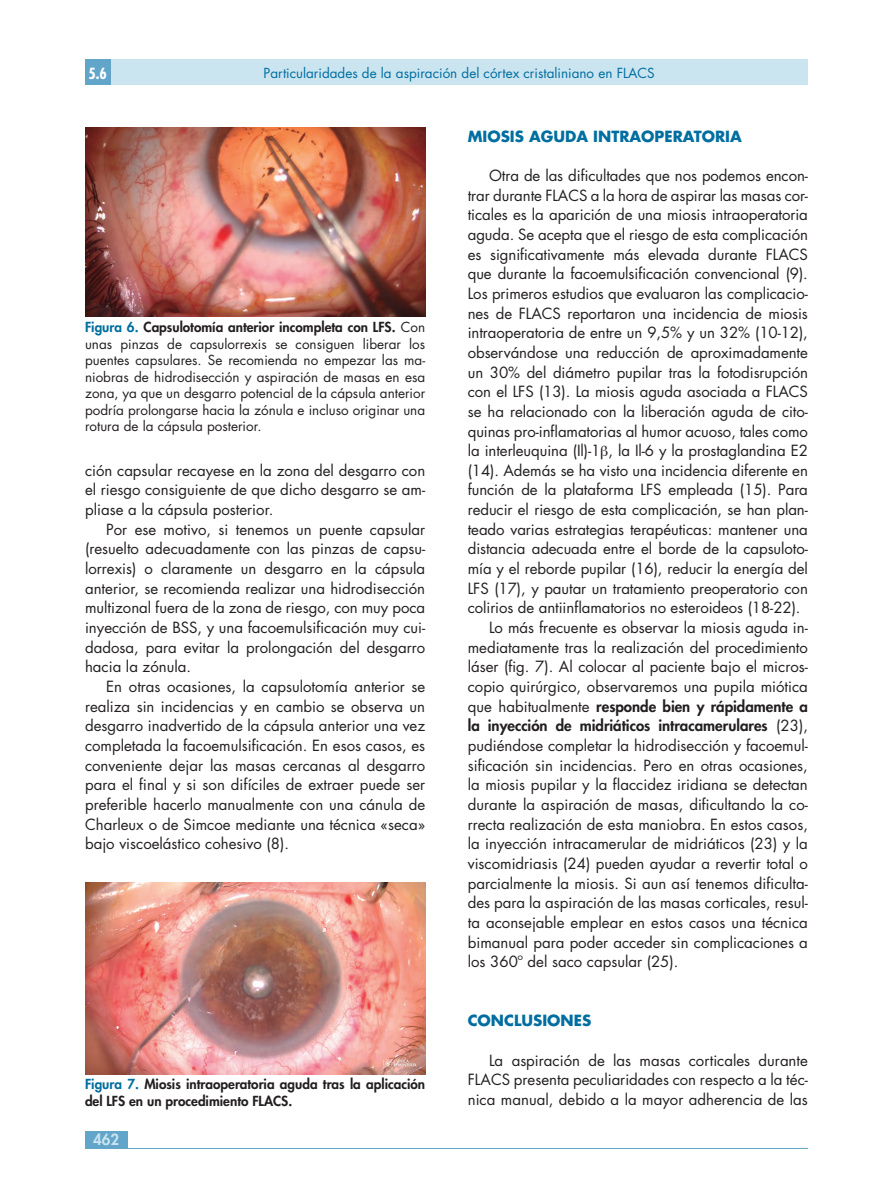
<style>
.page{position:relative;width:893px;height:1191px;background:#fff}
.page>*{position:absolute;margin:0;border:0;box-sizing:border-box;transform-origin:0 0}
.t1{font:15px/19.6px "Futura Std";letter-spacing:-.005em;color:#231f20;text-align:justify}
.t2{font:800 15px "Futura Std";color:#231f20}
.t3{font:700 15px "Futura Std";color:#006ea0}
.t4{font:800 15px "Futura Std";color:#cae4f0}
.t5{font:700 condensed 15px "Futura Std";color:#fff}
.t6{font:13.5px/16.5px "Futura Std";color:#231f20;text-align:justify}
.t7{font:800 13.5px/16.5px "Futura Std";color:#231f20}
.t8{font:13.5px "Futura Std";color:#006ea0}
.s1{font-weight:800;color:#006ea0}
.s2{font-weight:800}
.s3{color:#006ea0}
.s4{font-weight:400}
</style>
<div class="page">
<div style="left:85px;top:1131px;width:43px;height:17px;background:#62a5ca"></div>
<div style="left:85px;top:60px;width:723px;height:25px;background:#cae4f0"></div>
<div style="left:85px;top:60px;width:26px;height:25px;background:#62a5ca"></div>
<hr style="left:85px;top:1148px;width:723px;height:1px;background:#62a5ca">
<img style="left:85px;top:128px;width:340px;height:189px">
<img style="left:85px;top:882px;width:340px;height:192px">
<p class="t5" style="left:89px;top:64px;width:20px">5.6</p>
<p class="t8" style="left:264px;top:64px;width:393px">Particularidades de la aspiración del córtex cristaliniano en FLACS</p>
<p class="t6" style="left:85px;top:319px;width:342px"><span class="s1">Figura 6.</span> <span class="s2">Capsulotomía anterior incompleta con LFS.</span> Con unas pinzas de capsulorrexis se consiguen liberar los puentes capsulares. Se recomienda no empezar las ma&shy;niobras de hidrodisección y aspiración de masas en esa zona, ya que un desgarro potencial de la cápsula anterior podría prolongarse hacia la zónula e incluso originar una rotura de la cápsula posterior.</p>
<p class="t1" style="left:85px;top:460px;width:342px">ción capsular recayese en la zona del desgarro con el riesgo consiguiente de que dicho desgarro se am&shy;pliase a la cápsula posterior.</p>
<p class="t1" style="left:85px;top:519px;width:342px;text-indent:21px">Por ese motivo, si tenemos un puente capsular (resuelto adecuadamente con las pinzas de capsu&shy;lorrexis) o claramente un desgarro en la cápsula anterior, se recomienda realizar una hidrodisección multizonal fuera de la zona de riesgo, con muy poca inyección de BSS, y una facoemulsificación muy cui&shy;dadosa, para evitar la prolongación del desgarro hacia la zónula.</p>
<p class="t1" style="left:85px;top:677px;width:342px;text-indent:21px">En otras ocasiones, la capsulotomía anterior se realiza sin incidencias y en cambio se observa un desgarro inadvertido de la cápsula anterior una vez completada la facoemulsificación. En esos casos, es conveniente dejar las masas cercanas al desgarro para el final y si son difíciles de extraer puede ser preferible hacerlo manualmente con una cánula de Charleux o de Simcoe mediante una técnica «seca» bajo viscoelástico cohesivo (8).</p>
<p class="t7" style="left:85px;top:1076px;width:342px"><span class="s3">Figura 7.</span> Miosis intraoperatoria aguda tras la aplicación del LFS en un procedimiento FLACS.</p>
<p class="t4" style="left:93px;top:1129px;width:28px">462</p>
<p class="t3" style="left:468px;top:126px;width:276px">MIOSIS AGUDA INTRAOPERATORIA</p>
<p class="t1" style="left:489px;top:166px;width:320px">Otra de las dificultades que nos podemos encon-</p>
<p class="t1" style="left:468px;top:185px;width:342px">trar durante FLACS a la hora de aspirar las masas cor-</p>
<p class="t1" style="left:468px;top:205px;width:342px">ticales es la aparición de una miosis intraoperatoria</p>
<p class="t1" style="left:468px;top:225px;width:342px">aguda. Se acepta que el riesgo de esta complicación</p>
<p class="t1" style="left:468px;top:244px;width:342px">es significativamente más elevada durante FLACS</p>
<p class="t1" style="left:468px;top:264px;width:342px">que durante la facoemulsificación convencional (9).</p>
<p class="t1" style="left:468px;top:284px;width:342px">Los primeros estudios que evaluaron las complicacio-</p>
<p class="t1" style="left:468px;top:303px;width:342px">nes de FLACS reportaron una incidencia de miosis</p>
<p class="t1" style="left:468px;top:323px;width:342px">intraoperatoria de entre un 9,5% y un 32% (10-12),</p>
<p class="t1" style="left:468px;top:343px;width:342px">observándose una reducción de aproximadamente</p>
<p class="t1" style="left:468px;top:362px;width:342px">un 30% del diámetro pupilar tras la fotodisrupción</p>
<p class="t1" style="left:468px;top:382px;width:342px">con el LFS (13). La miosis aguda asociada a FLACS</p>
<p class="t1" style="left:468px;top:402px;width:342px">se ha relacionado con la liberación aguda de cito-</p>
<p class="t1" style="left:468px;top:421px;width:342px">quinas pro-inflamatorias al humor acuoso, tales como</p>
<p class="t1" style="left:468px;top:441px;width:342px">la interleuquina (Il)-1 , la Il-6 y la prostaglandina E2</p>
<p class="t1" style="left:468px;top:460px;width:342px">(14). Además se ha visto una incidencia diferente en</p>
<p class="t1" style="left:468px;top:480px;width:342px">función de la plataforma LFS empleada (15). Para</p>
<p class="t1" style="left:468px;top:500px;width:342px">reducir el riesgo de esta complicación, se han plan-</p>
<p class="t1" style="left:468px;top:519px;width:342px">teado varias estrategias terapéuticas: mantener una</p>
<p class="t1" style="left:468px;top:539px;width:342px">distancia adecuada entre el borde de la capsuloto-</p>
<p class="t1" style="left:468px;top:559px;width:342px">mía y el reborde pupilar (16), reducir la energía del</p>
<p class="t1" style="left:468px;top:578px;width:342px">LFS (17), y pautar un tratamiento preoperatorio con</p>
<p class="t1" style="left:468px;top:598px;width:334px">colirios de antiinflamatorios no esteroideos (18-22).</p>
<p class="t1" style="left:489px;top:618px;width:320px">Lo más frecuente es observar la miosis aguda in-</p>
<p class="t1" style="left:468px;top:637px;width:342px">mediatamente tras la realización del procedimiento</p>
<p class="t1" style="left:468px;top:657px;width:342px">láser (fig. 7). Al colocar al paciente bajo el micros-</p>
<p class="t1" style="left:468px;top:677px;width:342px">copio quirúrgico, observaremos una pupila miótica</p>
<p class="t2" style="left:468px;top:696px;width:342px"><span class="s4">que habitualmente</span> responde bien y rápidamente a</p>
<p class="t2" style="left:468px;top:716px;width:342px">la inyección de midriáticos intracamerulares <span class="s4">(23),</span></p>
<p class="t1" style="left:468px;top:736px;width:342px">pudiéndose completar la hidrodisección y facoemul-</p>
<p class="t1" style="left:468px;top:755px;width:342px">sificación sin incidencias. Pero en otras ocasiones,</p>
<p class="t1" style="left:468px;top:775px;width:342px">la miosis pupilar y la flaccidez iridiana se detectan</p>
<p class="t1" style="left:468px;top:795px;width:342px">durante la aspiración de masas, dificultando la co-</p>
<p class="t1" style="left:468px;top:814px;width:342px">rrecta realización de esta maniobra. En estos casos,</p>
<p class="t1" style="left:468px;top:834px;width:342px">la inyección intracamerular de midriáticos (23) y la</p>
<p class="t1" style="left:468px;top:853px;width:342px">viscomidriasis (24) pueden ayudar a revertir total o</p>
<p class="t1" style="left:468px;top:873px;width:342px">parcialmente la miosis. Si aun así tenemos dificulta-</p>
<p class="t1" style="left:468px;top:893px;width:342px">des para la aspiración de las masas corticales, resul-</p>
<p class="t1" style="left:468px;top:912px;width:342px">ta aconsejable emplear en estos casos una técnica</p>
<p class="t1" style="left:468px;top:932px;width:342px">bimanual para poder acceder sin complicaciones a</p>
<p class="t1" style="left:468px;top:952px;width:212px">los 360º del saco capsular (25).</p>
<p class="t3" style="left:468px;top:1010px;width:125px">CONCLUSIONES</p>
<p class="t1" style="left:468px;top:1050px;width:342px;text-indent:21px">La aspiración de las masas corticales durante FLACS presenta peculiaridades con respecto a la téc&shy;nica manual, debido a la mayor adherencia de las</p>
</div>
